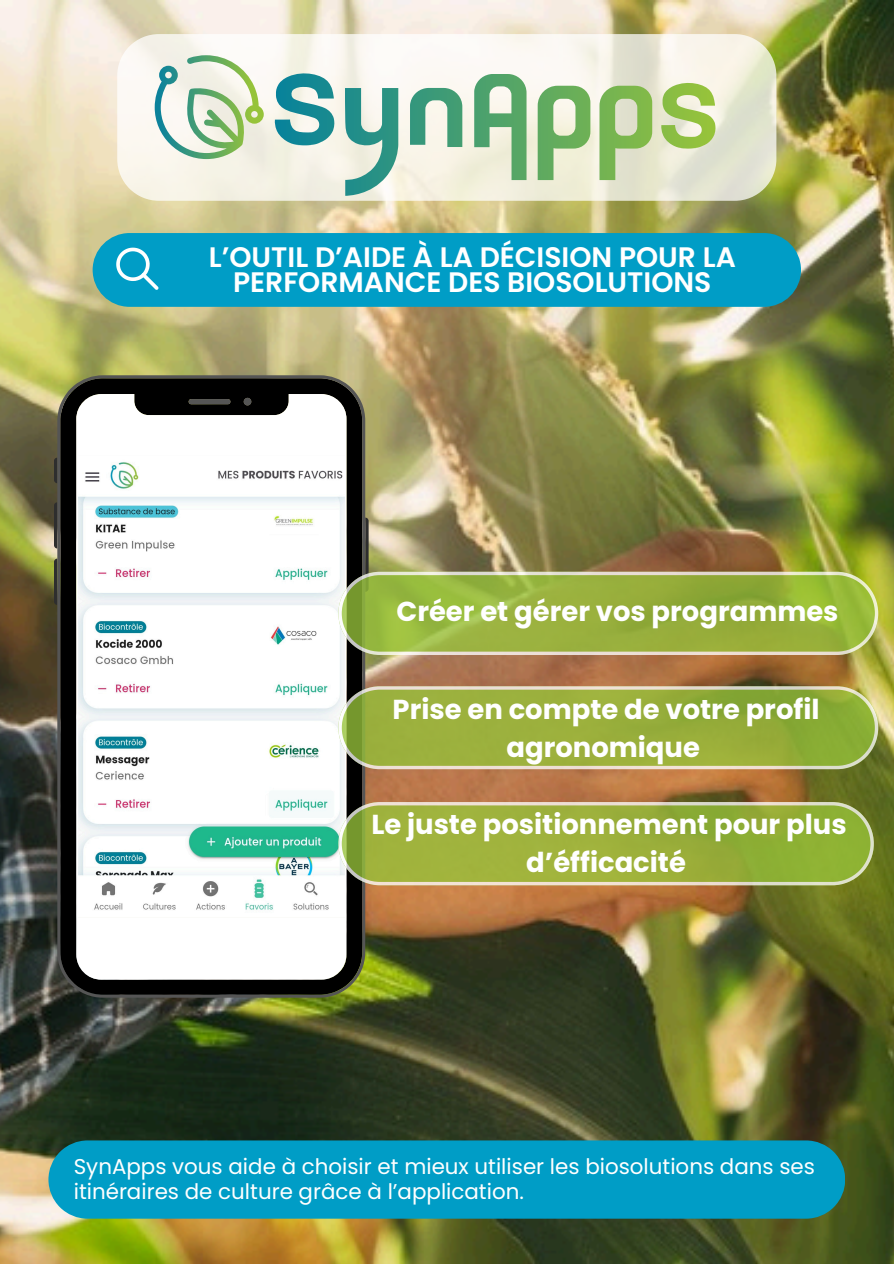
<style>
.page{position:relative;width:894px;height:1264px;background:#fff}
.page>*{position:absolute;margin:0;border:0;box-sizing:border-box;transform-origin:0 0}
.t1{font:600 28.2px/25.8px "Poppins";color:#fff;text-align:center}
.t2{font:700 27.45px/38.2px "Poppins";color:#fff;text-align:center}
.t3{font:21.3px/24.8px "Poppins";color:#fff}
</style>
<div class="page">
<img style="left:0;top:0;width:893px;height:1263px">
<div style="left:48px;top:1140px;width:797px;height:78px;background:#009dc6"></div>
<div style="left:93px;top:233px;width:707px;height:74px;background:#009dc6;border-radius:37px"></div>
<svg style="left:116px;top:248px;width:42px;height:42px"></svg>
<svg style="left:54px;top:457px;width:3px;height:26px"></svg>
<svg style="left:54px;top:502px;width:3px;height:46px"></svg>
<svg style="left:54px;top:558px;width:3px;height:47px"></svg>
<svg style="left:365px;top:517px;width:3px;height:54px"></svg>
<svg style="left:57px;top:375px;width:308px;height:622px"></svg>
<img style="left:78px;top:456px;width:266px;height:461px">
<svg style="left:338px;top:571px;width:540px;height:84px"></svg>
<svg style="left:338px;top:686px;width:540px;height:83px"></svg>
<svg style="left:338px;top:802px;width:535px;height:83px"></svg>
<svg style="left:117px;top:34px;width:659px;height:167px"></svg>
<svg style="left:155px;top:55px;width:109px;height:104px"></svg>
<svg style="left:275px;top:70px;width:59px;height:75px"></svg>
<svg style="left:661px;top:80px;width:54px;height:69px"></svg>
<svg style="left:345px;top:88px;width:53px;height:108px"></svg>
<svg style="left:410px;top:88px;width:52px;height:59px"></svg>
<svg style="left:474px;top:74px;width:52px;height:106px"></svg>
<svg style="left:537px;top:86px;width:53px;height:94px"></svg>
<svg style="left:599px;top:86px;width:53px;height:94px"></svg>
<h1 class="t1" style="left:209px;top:244px;width:528px">L’OUTIL D’AIDE À LA DÉCISION POUR LA<br>PERFORMANCE DES BIOSOLUTIONS</h1>
<p class="t2" style="left:396px;top:592px;width:443px">Créer et gérer vos programmes</p>
<p class="t2" style="left:392px;top:690px;width:428px">Prise en compte de votre profil agronomique</p>
<p class="t2" style="left:371px;top:805px;width:476px">Le juste positionnement pour plus d’éfficacité</p>
<p class="t3" style="left:74px;top:1154px;width:742px">SynApps vous aide à choisir et mieux utiliser les biosolutions dans ses itinéraires de culture grâce à l’application.</p>
</div>
